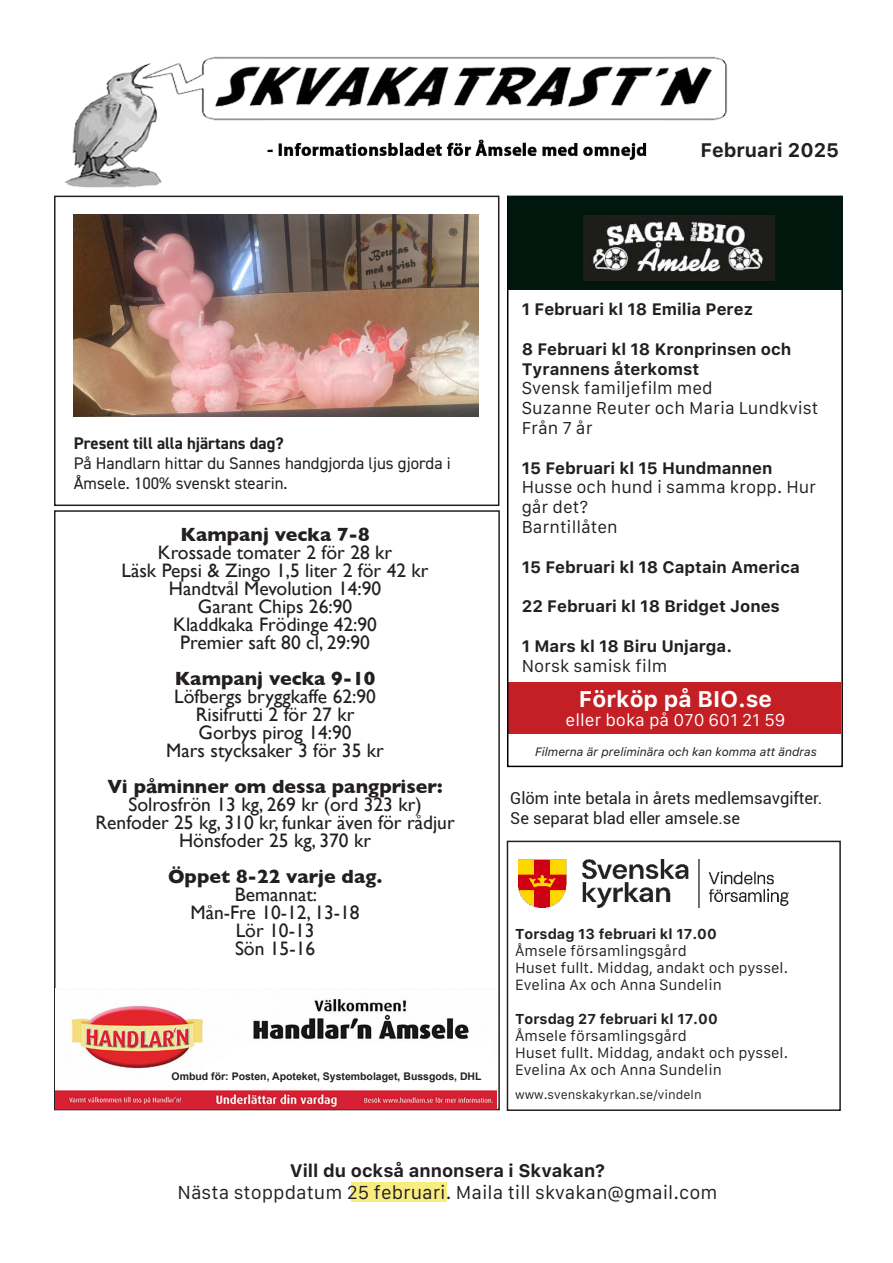
<style>
.page{position:relative;width:893px;height:1263px;background:#fff}
.page>*{position:absolute;margin:0;border:0;box-sizing:border-box;transform-origin:0 0}
.t1{font:700 22.5px "Galvji";color:#fff}
.t2{font:19.5px "Gill Sans";color:#231f20}
.t3{font:700 19.5px "Gill Sans";color:#231f20}
.t4{font:700 19.5px "Galvji";color:#231f20}
.t5{font:18px/21.6px "Galvji";color:#231f20;text-align:center}
.t6{font:16.8px/20.1px "DIN2014";color:#231f20}
.t7{font:700 16.5px/19.8px "Galvji";color:#231f20}
.t8{font:16.5px/19.8px "Galvji";color:#231f20}
.t9{font:16.5px/19.8px "Roboto";color:#231f20}
.t10{font:16.5px "Galvji";color:#fff}
.t11{font:14.25px/17.1px "Galvji";color:#231f20}
.t12{font:700 14.25px/17.1px "Galvji";color:#231f20}
.t13{font:italic 12px "Galvji";color:#231f20}
.t14{font:12px "Galvji";color:#231f20}
.t15{font:700 10.5px "Arial";color:#231f20}
.s1{font-weight:700}
.s2{font-weight:400}
</style>
<div class="page">
<img style="left:54px;top:56px;width:789px;height:142px">
<div style="left:706px;top:126px;width:133px;height:56px;background:#fff"></div>
<div style="left:351px;top:1182px;width:95px;height:20px;background:#f9ec80"></div>
<div style="left:508px;top:681px;width:333px;height:52px;background:#c41f25"></div>
<div style="left:507px;top:196px;width:336px;height:571px;border:2px solid #000001"></div>
<div style="left:508px;top:197px;width:335px;height:93px;background:#01160d"></div>
<img style="left:584px;top:216px;width:190px;height:65px">
<div style="left:54px;top:196px;width:445px;height:310px;border:2px solid #231f20"></div>
<img style="left:56px;top:998px;width:441px;height:111px">
<div style="left:204px;top:1059px;width:293px;height:29px;background:#fff"></div>
<div style="left:507px;top:841px;width:334px;height:270px;border:2px solid #231f20"></div>
<img style="left:519px;top:859px;width:269px;height:49px">
<div style="left:226px;top:1041px;width:265px;height:18px;background:#fff"></div>
<img style="left:74px;top:214px;width:404px;height:203px">
<p class="t4" style="left:700px;top:139px;width:140px">Februari 2025</p>
<p class="t6" style="left:74px;top:433px;width:378px"><span class="s1">Present till alla hjärtans dag?<br></span>På Handlarn hittar du Sannes handgjorda ljus gjorda i<br>Åmsele. 100% svenskt stearin.</p>
<p class="t3" style="left:180px;top:519px;width:191px">Kampanj vecka 7-8</p>
<p class="t2" style="left:158px;top:541px;width:236px">Krossade tomater 2 för 28 kr</p>
<p class="t2" style="left:122px;top:559px;width:309px">Läsk Pepsi &amp; Zingo 1,5 liter 2 för 42 kr</p>
<p class="t2" style="left:169px;top:577px;width:214px">Handtvål Mevolution 14:90</p>
<p class="t2" style="left:198px;top:595px;width:156px">Garant Chips 26:90</p>
<p class="t2" style="left:173px;top:613px;width:205px">Kladdkaka Frödinge 42:90</p>
<p class="t2" style="left:180px;top:631px;width:191px">Premier saft 80 cl, 29:90</p>
<p class="t3" style="left:175px;top:663px;width:202px">Kampanj vecka 9-10</p>
<p class="t2" style="left:174px;top:685px;width:203px">Löfbergs bryggkaffe 62:90</p>
<p class="t2" style="left:196px;top:703px;width:160px">Risifrutti 2 för 27 kr</p>
<p class="t2" style="left:199px;top:721px;width:154px">Gorbys pirog 14:90</p>
<p class="t2" style="left:166px;top:739px;width:219px">Mars stycksaker 3 för 35 kr</p>
<p class="t3" style="left:108px;top:771px;width:337px">Vi påminner om dessa pangpriser:</p>
<p class="t2" style="left:128px;top:793px;width:295px">Solrosfrön 13 kg, 269 kr (ord 323 kr)</p>
<p class="t2" style="left:95px;top:811px;width:361px">Renfoder 25 kg, 310 kr, funkar även för rådjur</p>
<p class="t2" style="left:179px;top:829px;width:194px">Hönsfoder 25 kg, 370 kr</p>
<p class="t3" style="left:168px;top:861px;width:216px">Öppet 8-22 varje dag.</p>
<p class="t2" style="left:235px;top:883px;width:84px">Bemannat:</p>
<p class="t2" style="left:191px;top:901px;width:171px">Mån-Fre 10-12, 13-18</p>
<p class="t2" style="left:236px;top:919px;width:80px">Lör 10-13</p>
<p class="t2" style="left:235px;top:937px;width:82px">Sön 15-16</p>
<p class="t15" style="left:172px;top:1069px;width:311px">Ombud för: Posten, Apoteket, Systembolaget, Bussgods, DHL</p>
<p class="t7" style="left:522px;top:300px;width:233px">1 Februari kl 18 Emilia Perez</p>
<p class="t7" style="left:522px;top:339px;width:271px">8 Februari kl 18 Kronprinsen och<br>Tyrannens återkomst</p>
<p class="t8" style="left:522px;top:379px;width:193px">Svensk familjefilm med</p>
<p class="t8" style="left:522px;top:399px;width:298px">Suzanne Reuter och Maria Lundkvist</p>
<p class="t8" style="left:522px;top:419px;width:72px">Från 7 år</p>
<p class="t7" style="left:522px;top:458px;width:252px">15 Februari kl 15 Hundmannen</p>
<p class="t8" style="left:522px;top:478px;width:296px">Husse och hund i samma kropp. Hur går det?</p>
<p class="t8" style="left:522px;top:518px;width:97px">Barntillåten</p>
<p class="t7" style="left:522px;top:557px;width:280px">15 Februari kl 18 Captain America</p>
<p class="t7" style="left:522px;top:597px;width:260px">22 Februari kl 18 Bridget Jones</p>
<p class="t7" style="left:522px;top:636px;width:212px">1 Mars kl 18 Biru Unjarga.<br><span class="s2">Norsk samisk film</span></p>
<p class="t1" style="left:579px;top:685px;width:195px">Förköp på BIO.se</p>
<p class="t10" style="left:566px;top:711px;width:221px">eller boka på 070 601 21 59</p>
<p class="t13" style="left:535px;top:744px;width:283px">Filmerna är preliminära och kan komma att ändras</p>
<p class="t9" style="left:510px;top:788px;width:314px">Glöm inte betala in årets medlemsavgifter.<br>Se separat blad eller amsele.se</p>
<p class="t12" style="left:515px;top:925px;width:203px">Torsdag 13 februari kl 17.00<br><span class="s2">Åmsele församlingsgård</span></p>
<p class="t11" style="left:515px;top:959px;width:274px">Huset fullt. Middag, andakt och pyssel.<br>Evelina Ax och Anna Sundelin</p>
<p class="t12" style="left:515px;top:1011px;width:204px">Torsdag 27 februari kl 17.00<br><span class="s2">Åmsele församlingsgård</span></p>
<p class="t11" style="left:515px;top:1045px;width:274px">Huset fullt. Middag, andakt och pyssel.<br>Evelina Ax och Anna Sundelin</p>
<p class="t14" style="left:515px;top:1088px;width:188px">www.svenskakyrkan.se/vindeln</p>
<p class="t5" style="left:178px;top:1160px;width:541px"><span class="s1">Vill du också annonsera i Skvakan?<br></span>Nästa stoppdatum 25 februari. Maila till skvakan@gmail.com</p>
</div>
